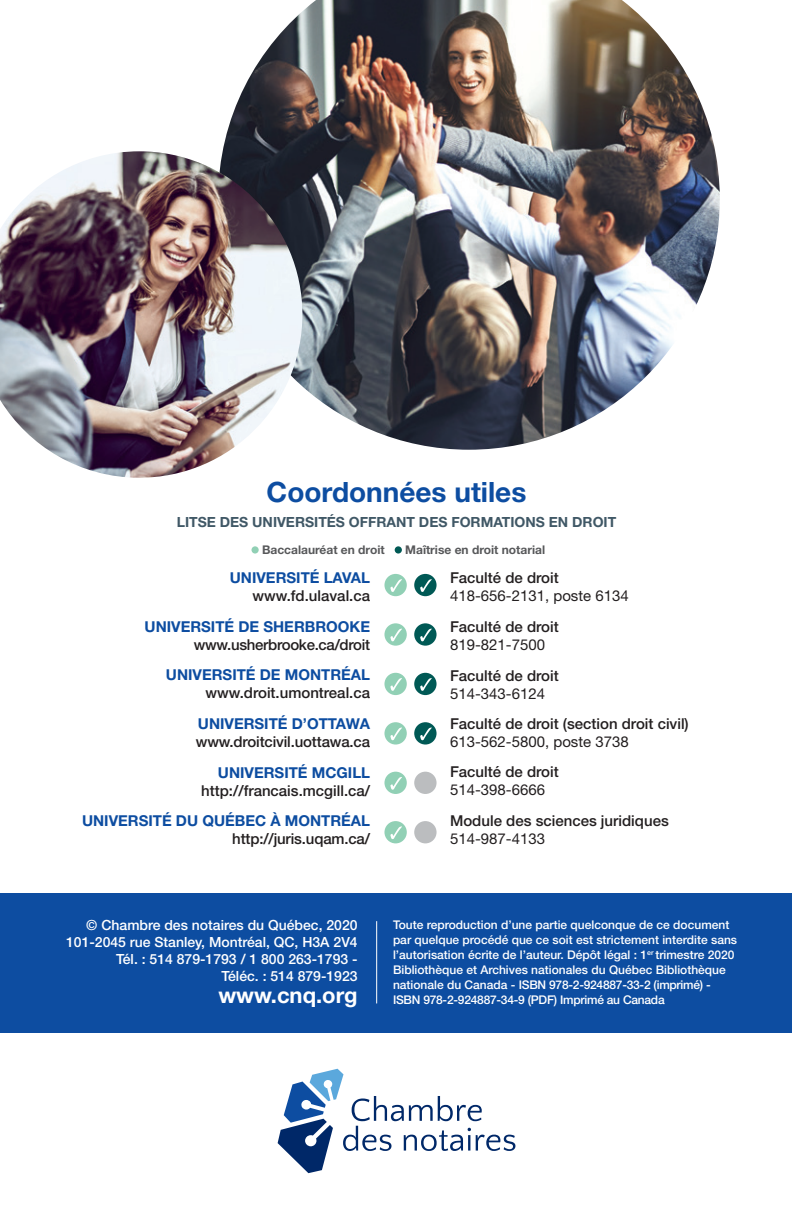
<style>
.page{position:relative;width:792px;height:1224px;background:#fff}
.page>*{position:absolute;margin:0;border:0;box-sizing:border-box;transform-origin:0 0}
._02-Texte_encadré_mé{font:700 28px "Helvetica Neue LT Std";color:#0d4da1}
.t1{font:700 22px "Helvetica Neue LT Std";color:#fff}
._02-Texte_encadré_ro{font:500 15px "Helvetica Neue LT Std";color:#231f20}
._02-Texte_encadré_ro-2{font:700 15px "Helvetica Neue LT Std";color:#0d4da1}
._02-Texte_encadré_ro-3{font:15px "Helvetica Neue LT Std";color:#231f20}
._02-Texte_encadré_ro-4{font:500 15px "Helvetica Neue LT Std";letter-spacing:-.02em;color:#231f20}
.t2{font:500 14px/17px "Helvetica Neue LT Std";color:#fff;text-align:right}
._02-Texte_encadré_ro-5{font:700 14px "Helvetica Neue LT Std";color:#405866}
.t3{font:500 12px/15px "Helvetica Neue LT Std";color:#fff}
._02-Texte_encadré_ro-6{font:700 12px "Helvetica Neue LT Std";color:#57585a}
</style>
<div class="page">
<img style="left:222px;top:0;width:498px;height:450px">
<img style="left:0;top:151px;width:302px;height:327px">
<div style="left:0;top:893px;width:792px;height:140px;background:#0d4da1"></div>
<svg style="left:278px;top:1069px;width:237px;height:104px"></svg>
<div style="left:252px;top:546px;width:7px;height:8px;background:#91d0b5;border-radius:50%"></div>
<div style="left:395px;top:546px;width:7px;height:8px;background:#005955;border-radius:50%"></div>
<div style="left:384px;top:574px;width:23px;height:22px;background:#91d0b5;border-radius:50%"></div>
<svg style="left:390px;top:579px;width:12px;height:13px"></svg>
<div style="left:384px;top:623px;width:23px;height:23px;background:#91d0b5;border-radius:50%"></div>
<svg style="left:390px;top:629px;width:12px;height:12px"></svg>
<div style="left:384px;top:673px;width:23px;height:22px;background:#91d0b5;border-radius:50%"></div>
<svg style="left:390px;top:678px;width:12px;height:13px"></svg>
<div style="left:384px;top:722px;width:23px;height:23px;background:#91d0b5;border-radius:50%"></div>
<svg style="left:390px;top:728px;width:12px;height:12px"></svg>
<div style="left:384px;top:772px;width:23px;height:22px;background:#91d0b5;border-radius:50%"></div>
<svg style="left:390px;top:777px;width:12px;height:13px"></svg>
<div style="left:384px;top:821px;width:23px;height:22px;background:#91d0b5;border-radius:50%"></div>
<svg style="left:390px;top:826px;width:12px;height:13px"></svg>
<div style="left:414px;top:574px;width:23px;height:22px;background:#005955;border-radius:50%"></div>
<svg style="left:420px;top:579px;width:12px;height:13px"></svg>
<svg style="left:414px;top:623px;width:23px;height:23px"></svg>
<svg style="left:420px;top:629px;width:12px;height:12px"></svg>
<div style="left:414px;top:673px;width:23px;height:22px;background:#005955;border-radius:50%"></div>
<svg style="left:420px;top:678px;width:12px;height:13px"></svg>
<svg style="left:414px;top:722px;width:23px;height:23px"></svg>
<svg style="left:420px;top:728px;width:12px;height:12px"></svg>
<div style="left:414px;top:772px;width:23px;height:22px;background:#bbbdbf;border-radius:50%"></div>
<div style="left:414px;top:821px;width:23px;height:22px;background:#bbbdbf;border-radius:50%"></div>
<hr style="left:376px;top:921px;width:1px;height:82px;background:#fff">
<p class="_02-Texte_encadré_mé" style="left:267px;top:475px;width:261px">Coordonnées utiles</p>
<p class="_02-Texte_encadré_ro-5" style="left:177px;top:514px;width:441px">LITSE DES UNIVERSITÉS OFFRANT DES FORMATIONS EN DROIT</p>
<p class="_02-Texte_encadré_ro-6" style="left:262px;top:542px;width:124px">Baccalauréat en droit</p>
<p class="_02-Texte_encadré_ro-6" style="left:405px;top:542px;width:141px">Maîtrise en droit notarial</p>
<p class="_02-Texte_encadré_ro" style="left:450px;top:569px;width:110px">Faculté de droit</p>
<p class="_02-Texte_encadré_ro-3" style="left:450px;top:587px;width:180px">418-656-2131, poste 6134</p>
<p class="_02-Texte_encadré_ro" style="left:450px;top:618px;width:110px">Faculté de droit</p>
<p class="_02-Texte_encadré_ro-3" style="left:450px;top:636px;width:97px">819-821-7500</p>
<p class="_02-Texte_encadré_ro" style="left:450px;top:667px;width:110px">Faculté de droit</p>
<p class="_02-Texte_encadré_ro-3" style="left:450px;top:685px;width:97px">514-343-6124</p>
<p class="_02-Texte_encadré_ro" style="left:450px;top:715px;width:240px">Faculté de droit (section droit civil)</p>
<p class="_02-Texte_encadré_ro-3" style="left:450px;top:733px;width:180px">613-562-5800, poste 3738</p>
<p class="_02-Texte_encadré_ro" style="left:450px;top:763px;width:110px">Faculté de droit</p>
<p class="_02-Texte_encadré_ro-3" style="left:450px;top:781px;width:97px">514-398-6666</p>
<p class="_02-Texte_encadré_ro" style="left:450px;top:811px;width:220px">Module des sciences juridiques</p>
<p class="_02-Texte_encadré_ro-3" style="left:450px;top:829px;width:97px">514-987-4133</p>
<p class="_02-Texte_encadré_ro-2" style="left:230px;top:568px;width:142px">UNIVERSITÉ LAVAL</p>
<p class="_02-Texte_encadré_ro" style="left:253px;top:587px;width:119px">www.fd.ulaval.ca</p>
<p class="_02-Texte_encadré_ro-2" style="left:145px;top:617px;width:227px">UNIVERSITÉ DE SHERBROOKE</p>
<p class="_02-Texte_encadré_ro-4" style="left:194px;top:635px;width:178px">www.usherbrooke.ca/droit</p>
<p class="_02-Texte_encadré_ro-2" style="left:166px;top:666px;width:206px">UNIVERSITÉ DE MONTRÉAL</p>
<p class="_02-Texte_encadré_ro" style="left:206px;top:684px;width:166px">www.droit.umontreal.ca</p>
<p class="_02-Texte_encadré_ro-2" style="left:198px;top:714px;width:174px">UNIVERSITÉ D’OTTAWA</p>
<p class="_02-Texte_encadré_ro" style="left:196px;top:733px;width:176px">www.droitcivil.uottawa.ca</p>
<p class="_02-Texte_encadré_ro-2" style="left:218px;top:763px;width:154px">UNIVERSITÉ MCGILL</p>
<p class="_02-Texte_encadré_ro" style="left:201px;top:781px;width:170px">http://francais.mcgill.ca/</p>
<p class="_02-Texte_encadré_ro-2" style="left:82px;top:812px;width:290px">UNIVERSITÉ DU QUÉBEC À MONTRÉAL</p>
<p class="_02-Texte_encadré_ro" style="left:232px;top:830px;width:139px">http://juris.uqam.ca/</p>
<p class="t2" style="left:66px;top:917px;width:293px">© Chambre des notaires du Québec, 2020<br>101-2045 rue Stanley, Montréal, QC, H3A 2V4<br>Tél. : 514 879-1793 / 1 800 263-1793 -<br>Téléc. : 514 879-1923</p>
<p class="t1" style="left:218px;top:982px;width:141px">www.cnq.org</p>
<p class="t3" style="left:393px;top:917px;width:346px">Toute reproduction d’une partie quelconque de ce document par quelque procédé que ce soit est strictement interdite sans l’autorisation écrite de l’auteur. Dépôt légal : 1<sup>er</sup> trimestre 2020<br>Bibliothèque et Archives nationales du Québec Bibliothèque nationale du Canada - ISBN 978-2-924887-33-2 (imprimé) - ISBN 978-2-924887-34-9 (PDF) Imprimé au Canada</p>
</div>
